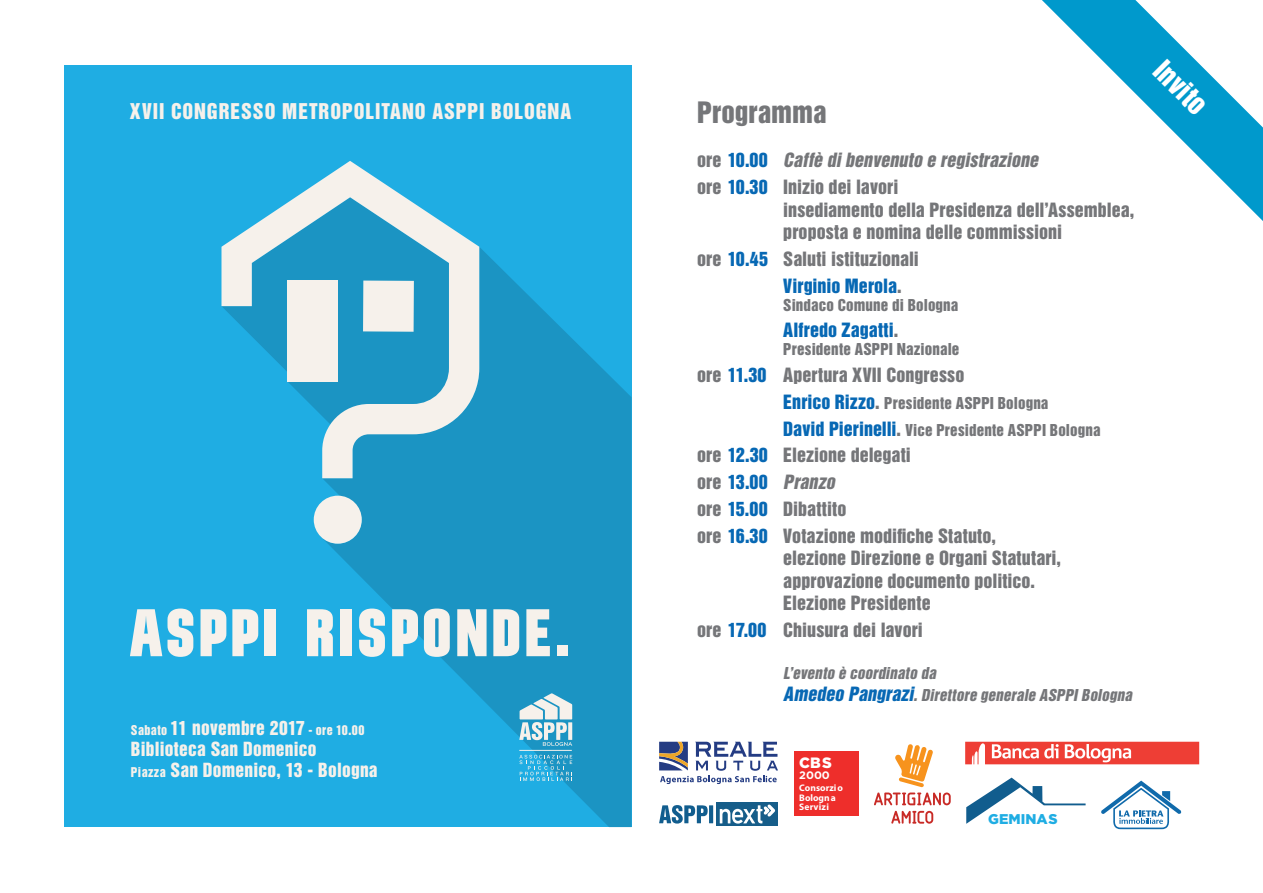
<style>
.page{position:relative;width:1263px;height:893px;background:#fff}
.page>*{position:absolute;margin:0;border:0;box-sizing:border-box;transform-origin:0 0}
.t1{font:900 68.1px "Ticketbook";letter-spacing:.025em;color:#f6f1eb}
.t2{font:27px "Helvetica Inserat";color:#757679}
.t3{font:27px "Helvetica Inserat";color:#fff}
.t4{font:19.95px "Helvetica Inserat";letter-spacing:.05em;color:#f6f1eb}
.t5{font:18px/26.7px "Helvetica Inserat";color:#757679}
.t6{font:italic 18px/26.7px "Helvetica Inserat";color:#757679}
.t7{font:18px "Helvetica Inserat";letter-spacing:.01em;color:#0768b4}
.t8{font:17.85px/21.5px "Helvetica Inserat";letter-spacing:.015em;color:#f6f1eb}
.t9{font:15px/26.7px "Helvetica Inserat";letter-spacing:.01em;color:#757679}
.t10{font:italic 15px/22.5px "Helvetica Inserat";color:#757679}
.t11{font:900 15px "Gotham";color:#fff}
.t12{font:900 14.1px "Gotham HTF";color:#1fade3}
.t13{font:12.3px "Helvetica Inserat";letter-spacing:.035em;color:#f6f1eb}
.t14{font:700 10.95px "Gotham";color:#fff}
.t15{font:700 9.6px/9.6px "Myriad Pro";color:#fff}
.s1{font-style:normal}
.s2{font-style:normal;color:#0768b4}
.s3{color:#0768b4}
.s4{color:#757679}
.s5{font-size:18px;color:#0768b4}
.s6{font-size:18px}
.s7{font-style:italic}
.s8{font-size:17.85px}
.s9{font-size:12.3px}
</style>
<div class="page">
<div style="left:64px;top:66px;width:567px;height:761px;background:#1fade3"></div>
<svg style="left:313px;top:246px;width:318px;height:581px;fill:#1b94c3"></svg>
<div style="left:314px;top:496px;width:48px;height:48px;background:#f6f1eb;border-radius:50%"></div>
<svg style="left:221px;top:161px;width:258px;height:317px"></svg>
<svg style="left:519px;top:693px;width:53px;height:53px;background:#8ec5d8"></svg>
<svg style="left:568px;top:722px;width:4px;height:18px"></svg>
<svg style="left:519px;top:755px;width:53px;height:26px"></svg>
<svg style="left:1101px;top:781px;width:80px;height:48px"></svg>
<svg style="left:891px;top:811px;width:42px;height:13px"></svg>
<svg style="left:874px;top:744px;width:77px;height:61px"></svg>
<svg style="left:965px;top:742px;width:234px;height:22px;background:#f1635c"></svg>
<div style="left:716px;top:802px;width:62px;height:24px;background:#165d89"></div>
<svg style="left:659px;top:805px;width:49px;height:19px"></svg>
<hr style="left:709px;top:805px;width:4px;height:18px;background:#115d8e">
<svg style="left:720px;top:804px;width:56px;height:20px"></svg>
<svg style="left:659px;top:742px;width:119px;height:42px"></svg>
<div style="left:794px;top:751px;width:64px;height:65px;background:#ee2e2b"></div>
<svg style="left:966px;top:778px;width:119px;height:46px"></svg>
<svg style="left:1042px;top:0;width:221px;height:221px"></svg>
<p class="t4" style="left:130px;top:99px;width:443px">XVII CONGRESSO METROPOLITANO ASPPI BOLOGNA</p>
<h2 class="t2" style="left:697px;top:97px;width:131px">Programma</h2>
<p class="t6" style="left:697px;top:147px;width:346px"><span class="s1">o r e</span> <span class="s2">10 . 0 0</span> Caffè dibenvenuto e registrazione <span class="s1">ore</span> <span class="s2">10.30</span> <span class="s1">Inizio dei lavori</span></p>
<p class="t5" style="left:783px;top:198px;width:353px;line-height:22.5px">insediamento della Presidenza dell’Assemblea, proposta e nomina delle commissioni</p>
<p class="t5" style="left:783px;top:245px;width:137px;text-indent:-86px">ore <span class="s3">10.45</span> Saluti istituzionali<br><span class="s3">Virginio Merola</span>.</p>
<p class="t9" style="left:783px;top:291px;width:177px">Sindaco Comune di Bologna</p>
<p class="t7" style="left:783px;top:320px;width:116px">Alfredo Zagatti<span class="s4">.</span></p>
<p class="t9" style="left:783px;top:336px;width:178px">Presidente ASPPI Nazionale</p>
<p class="t5" style="left:697px;top:362px;width:269px">ore <span class="s3">11.30</span> Apertura XVII Congresso</p>
<p class="t9" style="left:783px;top:390px;width:319px"><span class="s5">Enrico Rizzo</span><span class="s6">.</span> Presidente ASPPI Bologna<br><span class="s5">David Pierinelli</span><span class="s6">.</span> Vice Presidente ASPPI Bologna</p>
<p class="t5" style="left:697px;top:442px;width:300px">ore <span class="s3">12.30</span> Elezione delegati<br>ore <span class="s3">13.00</span> <span class="s7">Pranzo<br></span>ore <span class="s3">15.00</span> Dibattito<br>ore <span class="s3">16.30</span> Votazione modifiche Statuto,</p>
<p class="t5" style="left:783px;top:547px;width:279px;line-height:22.5px">elezione Direzione e Organi Statutari, approvazione documento politico.<br>Elezione Presidente</p>
<p class="t5" style="left:697px;top:616px;width:227px">ore <span class="s3">17.00</span> Chiusura dei lavori</p>
<p class="t10" style="left:783px;top:662px;width:353px">L’evento è coordinato da<br><span class="s5">Amedeo Pangrazi</span>.Direttore generale ASPPIBologna</p>
<h1 class="t1" style="left:130px;top:590px;width:442px">ASPPI RISPONDE.</h1>
<p class="t13" style="left:131px;top:722px;width:235px">Sabato <span class="s8">11 novembre 2017</span> - ore 10.00</p>
<p class="t8" style="left:131px;top:738px;width:248px">Biblioteca San Domenico<br><span class="s9">Piazza</span> San Domenico, 13 - Bologna</p>
<p class="t11" style="left:799px;top:752px;width:34px">CBS</p>
<p class="t14" style="left:799px;top:768px;width:32px">2000</p>
<p class="t15" style="left:799px;top:783px;width:45px">Consorzio<br>Bologna<br>Servizi</p>
<p class="t12" style="left:988px;top:810px;width:71px">GEMINAS</p>
<h2 class="t3" style="left:1170px;top:54px;width:64px;rotate:45deg">Invito</h2>
</div>
